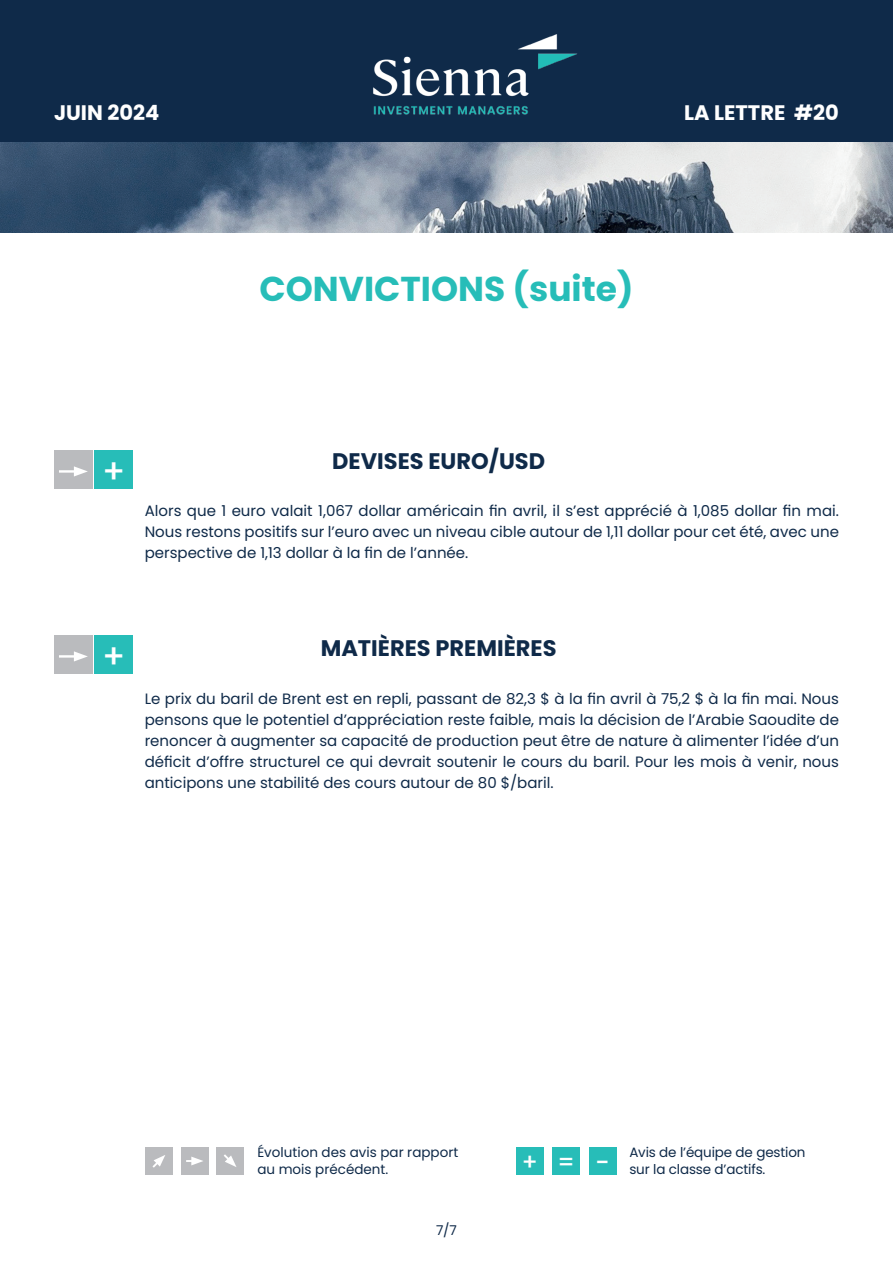
<style>
.page{position:relative;width:893px;height:1263px;background:#fff}
.page>*{position:absolute;margin:0;border:0;box-sizing:border-box;transform-origin:0 0}
.t1{font:700 34.5px "Poppins";color:#27bdb8}
.t2{font:700 22.5px "Poppins";color:#0f2a49}
.t3{font:700 21px "Poppins";color:#fff}
.t4{font:15px/21px "Poppins";color:#0f2a49;text-align:justify}
.t5{font:13.5px/16.5px "Poppins";color:#0f2a49}
</style>
<div class="page">
<div style="left:0;top:0;width:893px;height:142px;background:#0f2a49"></div>
<div style="left:145px;top:1147px;width:28px;height:28px;background:#babbbe"></div>
<div style="left:181px;top:1147px;width:28px;height:28px;background:#babbbe"></div>
<div style="left:216px;top:1147px;width:28px;height:28px;background:#babbbe"></div>
<svg style="left:152px;top:1155px;width:13px;height:13px"></svg>
<svg style="left:186px;top:1156px;width:17px;height:9px"></svg>
<svg style="left:224px;top:1154px;width:13px;height:13px"></svg>
<div style="left:516px;top:1147px;width:28px;height:28px;background:#27bdb8"></div>
<div style="left:552px;top:1147px;width:28px;height:28px;background:#27bdb8"></div>
<div style="left:589px;top:1147px;width:27px;height:28px;background:#27bdb8"></div>
<img style="left:0;top:142px;width:893px;height:91px">
<img style="left:373px;top:34px;width:204px;height:81px">
<div style="left:54px;top:451px;width:38px;height:38px;background:#babbbe"></div>
<div style="left:95px;top:451px;width:38px;height:38px;background:#27bdb8"></div>
<hr style="left:59px;top:470px;width:19px;height:3px;background:#fff">
<svg style="left:74px;top:466px;width:14px;height:10px"></svg>
<div style="left:54px;top:636px;width:38px;height:38px;background:#babbbe"></div>
<div style="left:95px;top:636px;width:38px;height:38px;background:#27bdb8"></div>
<hr style="left:59px;top:655px;width:19px;height:3px;background:#fff">
<svg style="left:74px;top:651px;width:14px;height:10px"></svg>
<h3 class="t3" style="left:54px;top:100px;width:107px">JUIN 2024</h3>
<h3 class="t3" style="left:684px;top:100px;width:156px">LA LETTRE #20</h3>
<h1 class="t1" style="left:259px;top:269px;width:376px">CONVICTIONS (suite)</h1>
<h2 class="t2" style="left:332px;top:448px;width:214px">DEVISES EURO/USD</h2>
<p class="t4" style="left:145px;top:501px;width:696px">Alors que 1 euro valait 1,067 dollar américain fin avril, il s’est apprécié à 1,085 dollar fin mai.<br>Nous restons positifs sur l’euro avec un niveau cible autour de 1,11 dollar pour cet été, avec une perspective de 1,13 dollar à la fin de l’année.</p>
<h2 class="t2" style="left:321px;top:635px;width:237px">MATIÈRES PREMIÈRES</h2>
<p class="t4" style="left:145px;top:688px;width:696px">Le prix du baril de Brent est en repli, passant de 82,3 $ à la fin avril à 75,2 $ à la fin mai. Nous pensons que le potentiel d’appréciation reste faible, mais la décision de l’Arabie Saoudite de renoncer à augmenter sa capacité de production peut être de nature à alimenter l’idée d’un déficit d’offre structurel ce qui devrait soutenir le cours du baril. Pour les mois à venir, nous anticipons une stabilité des cours autour de 80 $/baril.</p>
<p class="t5" style="left:257px;top:1144px;width:202px">Évolution des avis par rapport au mois précédent.</p>
<p class="t5" style="left:629px;top:1144px;width:178px">Avis de l’équipe de gestion sur la classe d’actifs.</p>
<p class="t5" style="left:436px;top:1222px;width:22px">7/7</p>
</div>
